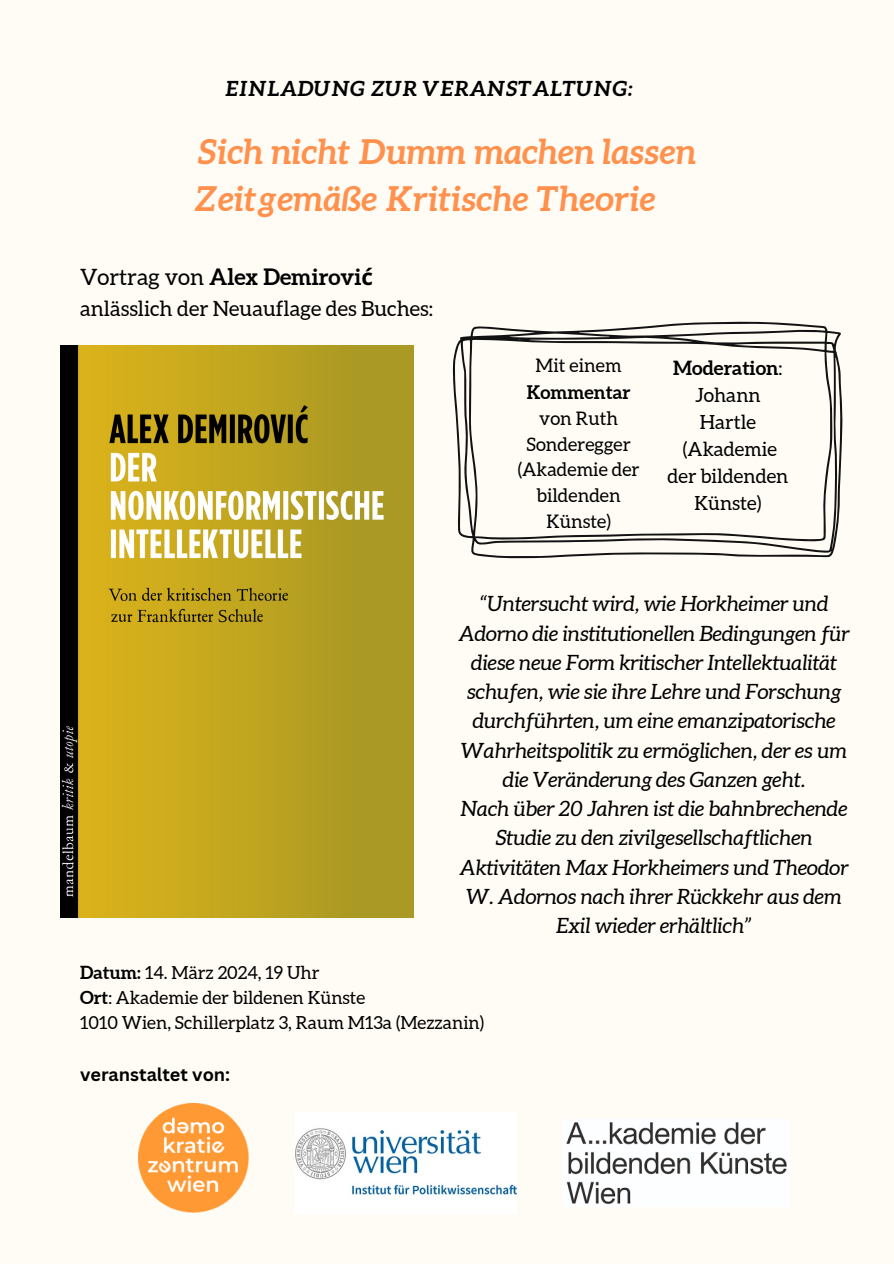
<style>
.page{position:relative;width:894px;height:1264px;background:#fff}
.page>*{position:absolute;margin:0;border:0;box-sizing:border-box;transform-origin:0 0}
.t1{font:italic 700 34.5px/47.2px "Aleo";color:#ff914d}
.t2{font:700 22.5px "Aleo";color:#000}
.t3{font:italic 21px/29.2px "Aleo";color:#000;text-align:center}
.t4{font:21px "Aleo";color:#000}
.t5{font:italic 700 21px "Aleo";letter-spacing:.015em;color:#000}
.t6{font:19.5px/27px "Aleo";color:#000;text-align:center}
.t7{font:18.75px/26.1px "Aleo";color:#000;text-align:center}
.t8{font:18px "Aleo";color:#000}
.t9{font:700 18px "Canva Sans";color:#000}
.s1{font-weight:400}
.s2{font-family:"Noto Sans"}
.s3{font-weight:700}
</style>
<div class="page">
<div style="left:0;top:0;width:893px;height:1263px;background:#fffcf6"></div>
<img style="left:296px;top:1128px;width:220px;height:67px">
<img style="left:60px;top:345px;width:353px;height:572px">
<svg style="left:453px;top:322px;width:389px;height:236px"></svg>
<img style="left:566px;top:1122px;width:221px;height:82px">
<img style="left:139px;top:1103px;width:109px;height:109px">
<h3 class="t5" style="left:225px;top:76px;width:409px">EINLADUNG ZUR VERANSTALTUNG:</h3>
<p class="t1" style="left:194px;top:127px;width:503px">Sich nicht Dumm machen lassen<br>Zeitgemäße Kritische Theorie</p>
<p class="t2" style="left:80px;top:264px;width:294px"><span class="s1">Vortrag von</span> Alex Demirovi<span class="s2">ć</span></p>
<p class="t4" style="left:80px;top:296px;width:354px">anlässlich der Neuauflage des Buches:</p>
<p class="t7" style="left:517px;top:352px;width:123px">Mit einem<br><span class="s3">Kommentar </span>von Ruth<br>Sonderegger (Akademie der bildenden<br>Künste)</p>
<h4 class="t6" style="left:667px;top:354px;width:122px"><span class="s3">Moderation</span>:<br>Johann<br>Hartle (Akademie der bildenden<br>Künste)</h4>
<p class="t3" style="left:458px;top:589px;width:392px">“Untersucht wird, wie Horkheimer und Adorno die institutionellen Bedingungen für diese neue Form kritischer Intellektualität schufen, wie sie ihre Lehre und Forschung durchführten, um eine emanzipatorische Wahrheitspolitik zu ermöglichen, der es um die Veränderung des Ganzen geht.<br>Nach über 20 Jahren ist die bahnbrechende Studie zu den zivilgesellschaftlichen Aktivitäten Max Horkheimers und Theodor W. Adornos nach ihrer Rückkehr aus dem Exil wieder erhältlich”</p>
<p class="t8" style="left:80px;top:962px;width:241px"><span class="s3">Datum:</span> 14. März 2024, 19 Uhr</p>
<p class="t8" style="left:80px;top:987px;width:287px"><span class="s3">Ort</span>: Akademie der bildenen Künste</p>
<h3 class="t8" style="left:80px;top:1012px;width:405px">1010 Wien, Schillerplatz 3, Raum M13a (Mezzanin)</h3>
<p class="t9" style="left:80px;top:1062px;width:152px">veranstaltet von:</p>
</div>
